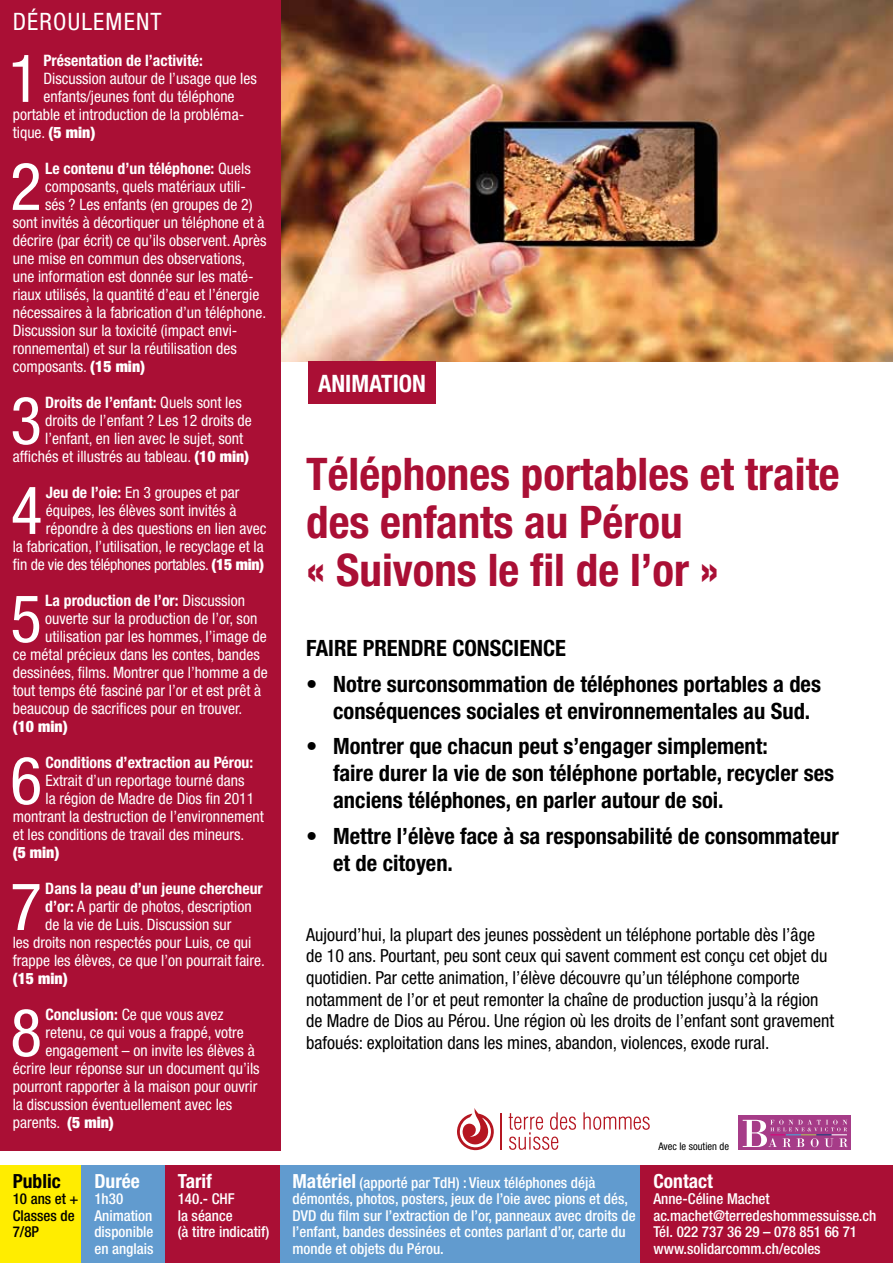
<style>
.page{position:relative;width:893px;height:1263px;background:#fff}
.page>*{position:absolute;margin:0;border:0;box-sizing:border-box;transform-origin:0 0}
.t1{font:condensed 66.15px "Helvetica Neue LT Std";color:#fff}
.t2{font:700 condensed 45px/48px "Helvetica Neue";color:#aa0f35}
.t3{font:condensed 24px "Helvetica Neue LT Std";letter-spacing:.05em;color:#fff}
.t4{font:700 condensed 24px "Helvetica Neue";color:#fff}
.t5{font:700 condensed 22.5px/27px "Helvetica Neue LT Std";color:#000}
.t6{font:700 condensed 19.5px "Helvetica Neue LT Std";color:#fff}
.t7{font:700 condensed 19.5px "Helvetica Neue LT Std";color:#000}
.t8{font:condensed 18px/21.6px "Helvetica Neue LT Std";color:#000}
.t9{font:condensed 15.75px "Helvetica Neue LT Std";color:#fff}
.t10{font:700 condensed 15.75px "Helvetica Neue LT Std";color:#fff}
.t11{font:condensed 15.75px "Helvetica Neue LT Std";letter-spacing:-.02em;color:#fff}
.t12{font:900 condensed 15.75px "Helvetica Neue LT Std";color:#fff}
.t13{font:500 condensed 15px/16.5px "Helvetica Neue LT Std";color:#fff}
.t14{font:500 condensed 15px/16.5px "Helvetica Neue LT Std";color:#000}
.t15{font:condensed 10.5px "Helvetica Neue LT Std";color:#000}
.s1{font-weight:900}
.s2{font-weight:400}
.s3{font-weight:700}
.s4{font-weight:700;font-size:19.5px}
</style>
<div class="page">
<img style="left:281px;top:0;width:612px;height:361px">
<div style="left:0;top:1165px;width:82px;height:98px;background:#ffed00"></div>
<div style="left:82px;top:1165px;width:83px;height:98px;background:#619bcf"></div>
<div style="left:165px;top:1165px;width:115px;height:98px;background:#aa0f35"></div>
<div style="left:280px;top:1165px;width:361px;height:98px;background:#619bcf"></div>
<div style="left:641px;top:1165px;width:252px;height:98px;background:#aa0f35"></div>
<div style="left:0;top:0;width:281px;height:1150px;background:#aa0f35"></div>
<div style="left:308px;top:361px;width:128px;height:43px;background:#aa0f35"></div>
<svg style="left:583px;top:1112px;width:67px;height:18px"></svg>
<svg style="left:509px;top:1112px;width:67px;height:38px"></svg>
<svg style="left:457px;top:1108px;width:37px;height:42px"></svg>
<hr style="left:500px;top:1113px;width:1px;height:37px;background:#b51621">
<div style="left:738px;top:1115px;width:113px;height:35px;background:#a63c88"></div>
<svg style="left:743px;top:1120px;width:105px;height:27px"></svg>
<h3 class="t3" style="left:13px;top:8px;width:150px">Déroulement</h3>
<h1 class="t1" style="left:8px;top:40px;width:33px">1</h1>
<p class="t10" style="left:43px;top:51px;width:161px">Présentation de l’activité:</p>
<p class="t9" style="left:43px;top:69px;width:215px">Discussion autour de l’usage que les</p>
<p class="t9" style="left:43px;top:87px;width:193px">enfants/jeunes font du téléphone</p>
<p class="t9" style="left:13px;top:105px;width:233px">portable et introduction de la probléma-</p>
<p class="t9" style="left:13px;top:123px;width:84px">tique. <span class="s1">(5 min)</span></p>
<h1 class="t1" style="left:10px;top:148px;width:33px">2</h1>
<p class="t10" style="left:45px;top:159px;width:207px">Le contenu d’un téléphone: <span class="s2">Quels</span></p>
<p class="t9" style="left:45px;top:177px;width:202px">composants, quels matériaux utili-</p>
<p class="t9" style="left:45px;top:195px;width:209px">sés ? Les enfants (en groupes de 2)</p>
<p class="t9" style="left:13px;top:213px;width:253px">sont invités à décortiquer un téléphone et à</p>
<p class="t9" style="left:13px;top:231px;width:255px">décrire (par écrit) ce qu’ils observent. Après</p>
<p class="t9" style="left:13px;top:249px;width:234px">une mise en commun des observations,</p>
<p class="t9" style="left:13px;top:267px;width:243px">une information est donnée sur les maté-</p>
<p class="t9" style="left:13px;top:285px;width:248px">riaux utilisés, la quantité d’eau et l’énergie</p>
<p class="t9" style="left:13px;top:303px;width:255px">nécessaires à la fabrication d’un téléphone.</p>
<p class="t9" style="left:13px;top:321px;width:226px">Discussion sur la toxicité (impact envi-</p>
<p class="t9" style="left:13px;top:339px;width:226px">ronnemental) et sur la réutilisation des</p>
<p class="t9" style="left:13px;top:357px;width:134px">composants. <span class="s1">(15 min)</span></p>
<h1 class="t1" style="left:10px;top:382px;width:33px">3</h1>
<p class="t10" style="left:45px;top:393px;width:198px">Droits de l’enfant: <span class="s2">Quels sont les</span></p>
<p class="t9" style="left:45px;top:411px;width:208px">droits de l’enfant ? Les 12 droits de</p>
<p class="t9" style="left:45px;top:429px;width:200px">l’enfant, en lien avec le sujet, sont</p>
<p class="t9" style="left:13px;top:447px;width:238px">affichés et illustrés au tableau. <span class="s1">(10 min)</span></p>
<h1 class="t1" style="left:11px;top:472px;width:33px">4</h1>
<p class="t9" style="left:46px;top:483px;width:195px"><span class="s3">Jeu de l’oie:</span> En 3 groupes et par</p>
<p class="t9" style="left:46px;top:501px;width:192px">équipes, les élèves sont invités à</p>
<p class="t9" style="left:46px;top:519px;width:222px">répondre à des questions en lien avec</p>
<p class="t9" style="left:13px;top:537px;width:253px">la fabrication, l’utilisation, le recyclage et la</p>
<p class="t11" style="left:13px;top:555px;width:253px">fin de vie des téléphones portables. <span class="s1">(15 min)</span></p>
<h1 class="t1" style="left:10px;top:580px;width:33px">5</h1>
<p class="t10" style="left:45px;top:591px;width:201px">La production de l’or: <span class="s2">Discussion</span></p>
<p class="t9" style="left:45px;top:609px;width:214px">ouverte sur la production de l’or, son</p>
<p class="t9" style="left:45px;top:627px;width:223px">utilisation par les hommes, l’image de</p>
<p class="t9" style="left:13px;top:645px;width:249px">ce métal précieux dans les contes, bandes</p>
<p class="t9" style="left:13px;top:663px;width:257px">dessinées, films. Montrer que l’homme a de</p>
<p class="t9" style="left:13px;top:681px;width:250px">tout temps été fasciné par l’or et est prêt à</p>
<p class="t9" style="left:13px;top:699px;width:231px">beaucoup de sacrifices pour en trouver.</p>
<p class="t12" style="left:13px;top:717px;width:56px">(10 min)</p>
<h1 class="t1" style="left:10px;top:742px;width:33px">6</h1>
<p class="t10" style="left:46px;top:753px;width:209px">Conditions d’extraction au Pérou:</p>
<p class="t9" style="left:46px;top:771px;width:200px">Extrait d’un reportage tourné dans</p>
<p class="t9" style="left:46px;top:789px;width:210px">la région de Madre de Dios fin 2011</p>
<p class="t9" style="left:13px;top:807px;width:253px">montrant la destruction de l’environnement</p>
<p class="t9" style="left:13px;top:825px;width:233px">et les conditions de travail des mineurs.</p>
<p class="t12" style="left:13px;top:843px;width:48px">(5 min)</p>
<h1 class="t1" style="left:10px;top:868px;width:33px">7</h1>
<p class="t10" style="left:45px;top:879px;width:219px">Dans la peau d’un jeune chercheur</p>
<p class="t9" style="left:45px;top:897px;width:208px"><span class="s3">d’or:</span> A partir de photos, description</p>
<p class="t9" style="left:45px;top:915px;width:188px">de la vie de Luis. Discussion sur</p>
<p class="t9" style="left:13px;top:933px;width:240px">les droits non respectés pour Luis, ce qui</p>
<p class="t9" style="left:13px;top:951px;width:254px">frappe les élèves, ce que l’on pourrait faire.</p>
<p class="t12" style="left:13px;top:969px;width:56px">(15 min)</p>
<h1 class="t1" style="left:10px;top:994px;width:33px">8</h1>
<p class="t9" style="left:45px;top:1005px;width:180px"><span class="s3">Conclusion:</span> Ce que vous avez</p>
<p class="t9" style="left:45px;top:1023px;width:200px">retenu, ce qui vous a frappé, votre</p>
<p class="t9" style="left:45px;top:1041px;width:211px">engagement – on invite les élèves à</p>
<p class="t9" style="left:13px;top:1059px;width:248px">écrire leur réponse sur un document qu’ils</p>
<p class="t9" style="left:13px;top:1077px;width:246px">pourront rapporter à la maison pour ouvrir</p>
<p class="t9" style="left:13px;top:1095px;width:221px">la discussion éventuellement avec les</p>
<p class="t9" style="left:13px;top:1113px;width:103px">parents. <span class="s1">(5 min)</span></p>
<p class="t7" style="left:13px;top:1169px;width:50px">Public</p>
<p class="t14" style="left:13px;top:1190px;width:67px">10 ans et +<br>Classes de<br>7/8P</p>
<p class="t6" style="left:94px;top:1169px;width:47px">Durée</p>
<p class="t13" style="left:94px;top:1190px;width:61px">1h30<br>Animation disponible en anglais</p>
<p class="t6" style="left:178px;top:1169px;width:36px">Tarif</p>
<p class="t13" style="left:178px;top:1190px;width:93px">140.- CHF<br>la séance<br>(à titre indicatif)</p>
<h3 class="t4" style="left:318px;top:369px;width:109px">animation</h3>
<h2 class="t2" style="left:306px;top:449px;width:535px">Téléphones portables et traite des enfants au Pérou<br>« Suivons le fil de l’or »</h2>
<h3 class="t5" style="left:306px;top:634px;width:261px">Faire prendre conscience</h3>
<h3 class="t5" style="left:333px;top:670px;width:489px;text-indent:-27px">• Notre surconsommation de téléphones portables a des conséquences sociales et environnementales au Sud.</h3>
<h3 class="t5" style="left:333px;top:732px;width:502px;text-indent:-27px">• Montrer que chacun peut s’engager simplement:<br>faire durer la vie de son téléphone portable, recycler ses anciens téléphones, en parler autour de soi.</h3>
<h3 class="t5" style="left:333px;top:822px;width:507px;text-indent:-27px">• Mettre l’élève face à sa responsabilité de consommateur et de citoyen.</h3>
<p class="t8" style="left:306px;top:923px;width:530px">Aujourd’hui, la plupart des jeunes possèdent un téléphone portable dès l’âge de 10 ans. Pourtant, peu sont ceux qui savent comment est conçu cet objet du quotidien. Par cette animation, l’élève découvre qu’un téléphone comporte notamment de l’or et peut remonter la chaîne de production jusqu’à la région de Madre de Dios au Pérou. Une région où les droits de l’enfant sont gravement bafoués: exploitation dans les mines, abandon, violences, exode rural.</p>
<p class="t15" style="left:658px;top:1140px;width:72px">Avec le soutien de</p>
<p class="t13" style="left:293px;top:1174px;width:345px"><span class="s4">Matériel</span> (apporté par TdH) : Vieux téléphones déjà démontés, photos, posters, jeux de l’oie avec pions et dés, DVD du film sur l’extraction de l’or, panneaux avec droits de l’enfant, bandes dessinées et contes parlant d’or, carte du monde et objets du Pérou.</p>
<p class="t6" style="left:653px;top:1169px;width:61px">Contact</p>
<p class="t13" style="left:653px;top:1190px;width:224px">Anne-Céline Machet ac.machet@terredeshommessuisse.ch<br>Tél. 022 737 36 29 – 078 851 66 71 www.solidarcomm.ch/ecoles</p>
</div>
